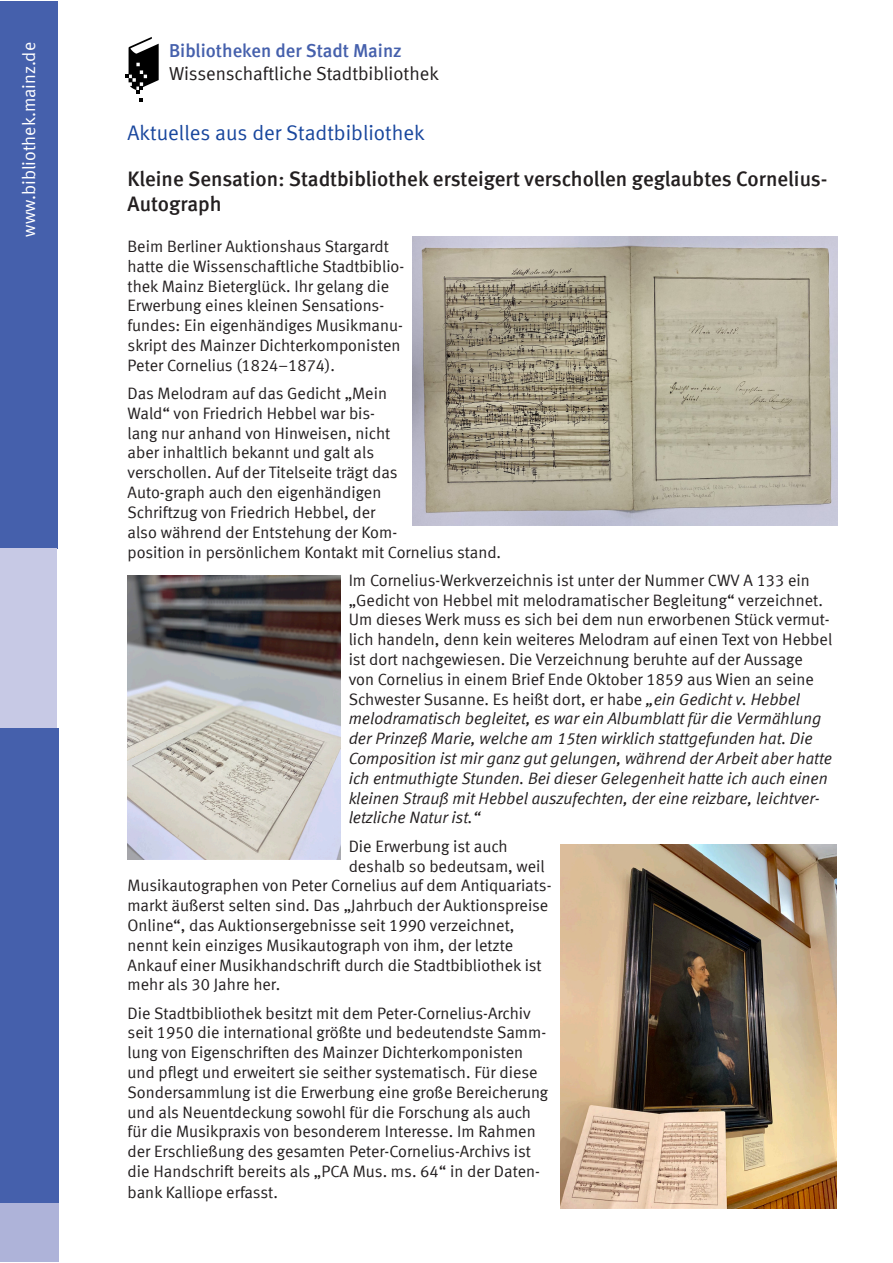
<style>
.page{position:relative;width:893px;height:1263px;background:#fff}
.page>*{position:absolute;margin:0;border:0;box-sizing:border-box;transform-origin:0 0}
.t1{font:700 21px/25.2px "Mainz Meta";color:#231f20}
.t2{font:21px "Mainz Meta";color:#18469d}
.t3{font:18.75px "Mainz Meta";color:#231f20}
.t4{font:700 18.75px "Mainz Meta";color:#4560ac}
.t5{font:18px "Mainz Meta";color:#fff}
.t6{font:16.5px/19.8px "Mainz Meta";color:#231f20}
.s1{font-style:italic}
</style>
<div class="page">
<div style="left:0;top:1px;width:58px;height:548px;background:#4560ac"></div>
<div style="left:1px;top:549px;width:56px;height:179px;background:#c7c9e5"></div>
<div style="left:0;top:1203px;width:58px;height:59px;background:#aeb3d9"></div>
<svg style="left:125px;top:37px;width:34px;height:64px"></svg>
<div style="left:0;top:728px;width:58px;height:475px;background:#4560ac"></div>
<img style="left:413px;top:237px;width:425px;height:289px">
<img style="left:560px;top:845px;width:276px;height:363px">
<img style="left:128px;top:575px;width:212px;height:284px">
<p class="t5" style="left:19px;top:237px;width:196px;rotate:-90deg">www.bibliothek.mainz.de</p>
<p class="t4" style="left:169px;top:40px;width:234px">Bibliotheken der Stadt Mainz</p>
<p class="t3" style="left:169px;top:62px;width:271px">Wissenschaftliche Stadtbibliothek</p>
<p class="t2" style="left:128px;top:121px;width:299px">Aktuelles aus der Stadtbibliothek</p>
<p class="t1" style="left:128px;top:166px;width:701px">Kleine Sensation: Stadtbibliothek ersteigert verschollen geglaubtes Cornelius-<br>Autograph</p>
<p class="t6" style="left:128px;top:236px;width:278px">Beim Berliner Auktionshaus Stargardt hatte die Wissenschaftliche Stadtbiblio&shy;thek Mainz Bieterglück. Ihr gelang die Erwerbung eines kleinen Sensations&shy;fundes: Ein eigenhändiges Musikmanu&shy;skript des Mainzer Dichterkomponisten Peter Cornelius (1824–1874).</p>
<p class="t6" style="left:128px;top:383px;width:375px">Das Melodram auf das Gedicht „Mein<br>Wald“ von Friedrich Hebbel war bis-<br>lang nur anhand von Hinweisen, nicht<br>aber inhaltlich bekannt und galt als<br>verschollen. Auf der Titelseite trägt das<br>Auto-graph auch den eigenhändigen<br>Schriftzug von Friedrich Hebbel, der<br>also während der Entstehung der Kom-<br>position in persönlichem Kontakt mit Cornelius stand.</p>
<p class="t6" style="left:349px;top:570px;width:485px">Im Cornelius-Werkverzeichnis ist unter der Nummer CWV A 133 ein „Gedicht von Hebbel mit melodramatischer Begleitung“ verzeichnet.<br>Um dieses Werk muss es sich bei dem nun erworbenen Stück vermut&shy;lich handeln, denn kein weiteres Melodram auf einen Text von Hebbel ist dort nachgewiesen. Die Verzeichnung beruhte auf der Aussage von Cornelius in einem Brief Ende Oktober 1859 aus Wien an seine Schwester Susanne. Es heißt dort, er habe <span class="s1">„ein Gedicht v. Hebbel melodramatisch begleitet, es war ein Albumblatt für die Vermählung der Prinzeß Marie, welche am 15ten wirklich stattgefunden hat. Die Composition ist mir ganz gut gelungen, während der Arbeit aber hatte ich entmuthigte Stunden. Bei dieser Gelegenheit hatte ich auch einen kleinen Strauß mit Hebbel auszufechten, der eine reizbare, leichtver&shy;letzliche Natur ist.“</span></p>
<p class="t6" style="left:349px;top:836px;width:161px">Die Erwerbung ist auch</p>
<p class="t6" style="left:349px;top:856px;width:198px">deshalb so bedeutsam, weil</p>
<p class="t6" style="left:128px;top:875px;width:425px">Musikautographen von Peter Cornelius auf dem Antiquariats-</p>
<p class="t6" style="left:128px;top:895px;width:422px">markt äußerst selten sind. Das „Jahrbuch der Auktionspreise</p>
<p class="t6" style="left:128px;top:915px;width:388px">Online“, das Auktionsergebnisse seit 1990 verzeichnet,</p>
<p class="t6" style="left:128px;top:935px;width:387px">nennt kein einziges Musikautograph von ihm, der letzte</p>
<p class="t6" style="left:128px;top:955px;width:416px">Ankauf einer Musikhandschrift durch die Stadtbibliothek ist</p>
<p class="t6" style="left:128px;top:974px;width:154px">mehr als 30 Jahre her.</p>
<p class="t6" style="left:128px;top:1003px;width:422px">Die Stadtbibliothek besitzt mit dem Peter-Cornelius-Archiv seit 1950 die international größte und bedeutendste Samm&shy;lung von Eigenschriften des Mainzer Dichterkomponisten und pflegt und erweitert sie seither systematisch. Für diese Sondersammlung ist die Erwerbung eine große Bereicherung und als Neuentdeckung sowohl für die Forschung als auch für die Musikpraxis von besonderem Interesse. Im Rahmen der Erschließung des gesamten Peter-Cornelius-Archivs ist die Handschrift bereits als „PCA Mus. ms. 64“ in der Daten&shy;bank Kalliope erfasst.</p>
</div>
